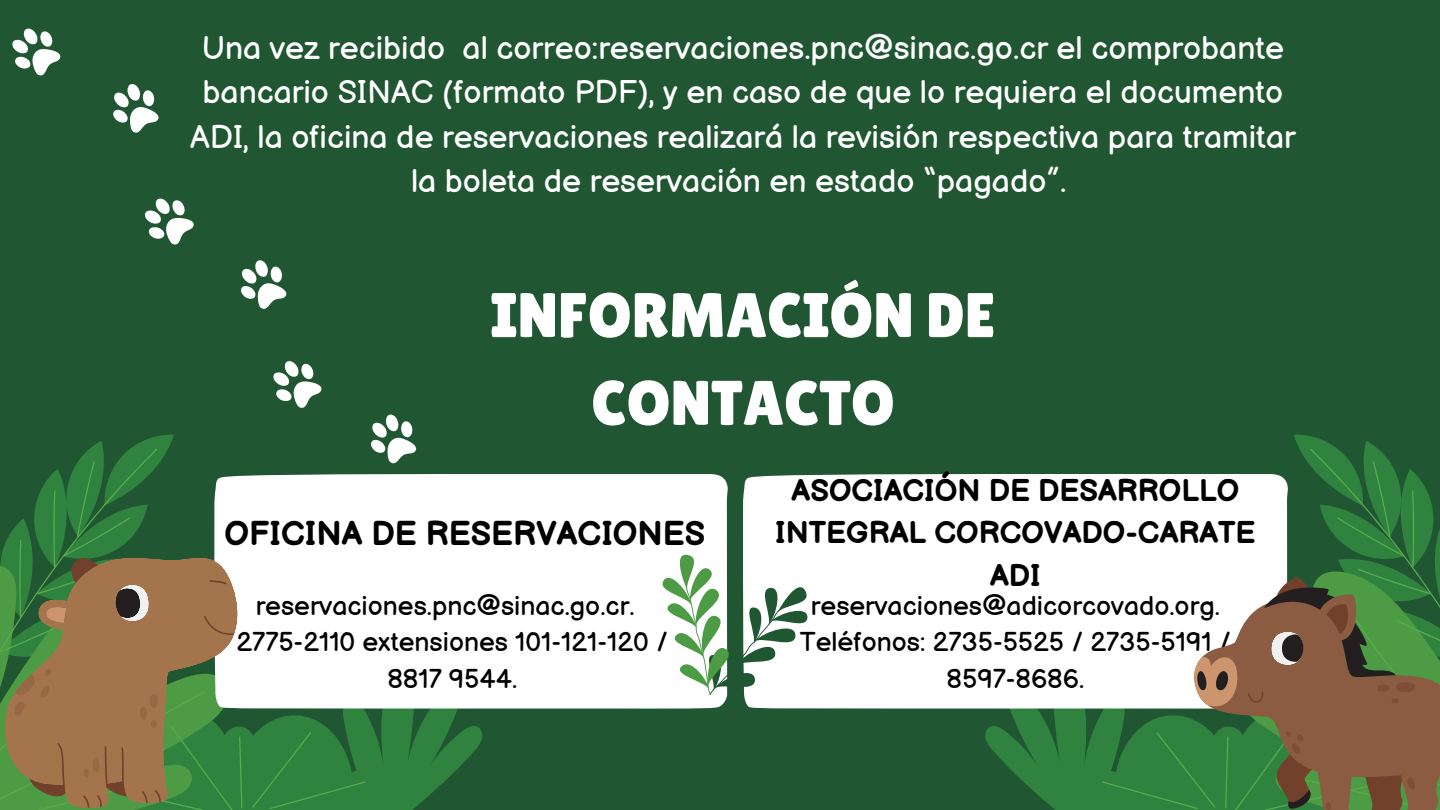
<style>
.page{position:relative;width:1440px;height:810px;background:#205732}
.page>*{position:absolute;margin:0;border:0;box-sizing:border-box;transform-origin:0 0}
.t1{font:62.9px/87.8px "Lilita One";color:#fff;text-align:center}
.t2{font:700 33.7px "Balsamiq Sans";color:#000}
.t3{font:32px/44.2px "Balsamiq Sans";color:#fff;text-align:center}
.t4{font:700 30.7px/42.8px "Balsamiq Sans";color:#000;text-align:center}
.t5{font:26.6px/36.7px "Balsamiq Sans";color:#000;text-align:center}
</style>
<div class="page">
<svg style="left:0;top:449px;width:168px;height:361px"></svg>
<div style="left:214px;top:474px;width:514px;height:235px;background:#fff"></div>
<svg style="left:1299px;top:449px;width:141px;height:145px;fill:#2f803e"></svg>
<div style="left:743px;top:474px;width:545px;height:235px;background:#fff"></div>
<svg style="left:1427px;top:594px;width:13px;height:216px;background:#676b3f"></svg>
<svg style="left:991px;top:576px;width:425px;height:234px;background:#a2c4a9"></svg>
<svg style="left:1195px;top:585px;width:232px;height:225px;background:#77744f"></svg>
<svg style="left:0;top:551px;width:14px;height:258px;background:#508d42"></svg>
<svg style="left:14px;top:551px;width:462px;height:259px;background:#98a581"></svg>
<svg style="left:657px;top:551px;width:154px;height:144px"></svg>
<svg style="left:113px;top:84px;width:46px;height:49px"></svg>
<svg style="left:273px;top:361px;width:49px;height:47px"></svg>
<svg style="left:370px;top:414px;width:47px;height:50px"></svg>
<svg style="left:145px;top:198px;width:49px;height:47px"></svg>
<svg style="left:241px;top:260px;width:46px;height:49px"></svg>
<svg style="left:12px;top:28px;width:49px;height:48px"></svg>
<p class="t3" style="left:190px;top:27px;width:1107px">Una vez recibido al correo:reservaciones.pnc@sinac.go.cr el comprobante bancario SINAC (formato PDF), y en caso de que lo requiera el documento ADI, la oficina de reservaciones realizará la revisión respectiva para tramitar la boleta de reservación en estado “pagado”.</p>
<p class="t1" style="left:490px;top:271px;width:507px">INFORMACIÓN DE<br>CONTACTO</p>
<p class="t2" style="left:225px;top:514px;width:482px">OFICINA DE RESERVACIONES</p>
<p class="t5" style="left:256px;top:588px;width:380px">reservaciones.pnc@sinac.go.cr.</p>
<p class="t5" style="left:237px;top:625px;width:433px">2775-2110 extensiones 101-121-120 /</p>
<p class="t5" style="left:387px;top:662px;width:131px">8817 9544.</p>
<p class="t4" style="left:775px;top:470px;width:482px">ASOCIACIÓN DE DESARROLLO<br>INTEGRAL CORCOVADO-CARATE</p>
<p class="t4" style="left:990px;top:556px;width:52px">ADI</p>
<p class="t5" style="left:800px;top:588px;width:433px">reservaciones@adicorcovado.org.<br>Teléfonos: 2735-5525 / 2735-5191 /<br>8597-8686.</p>
</div>
